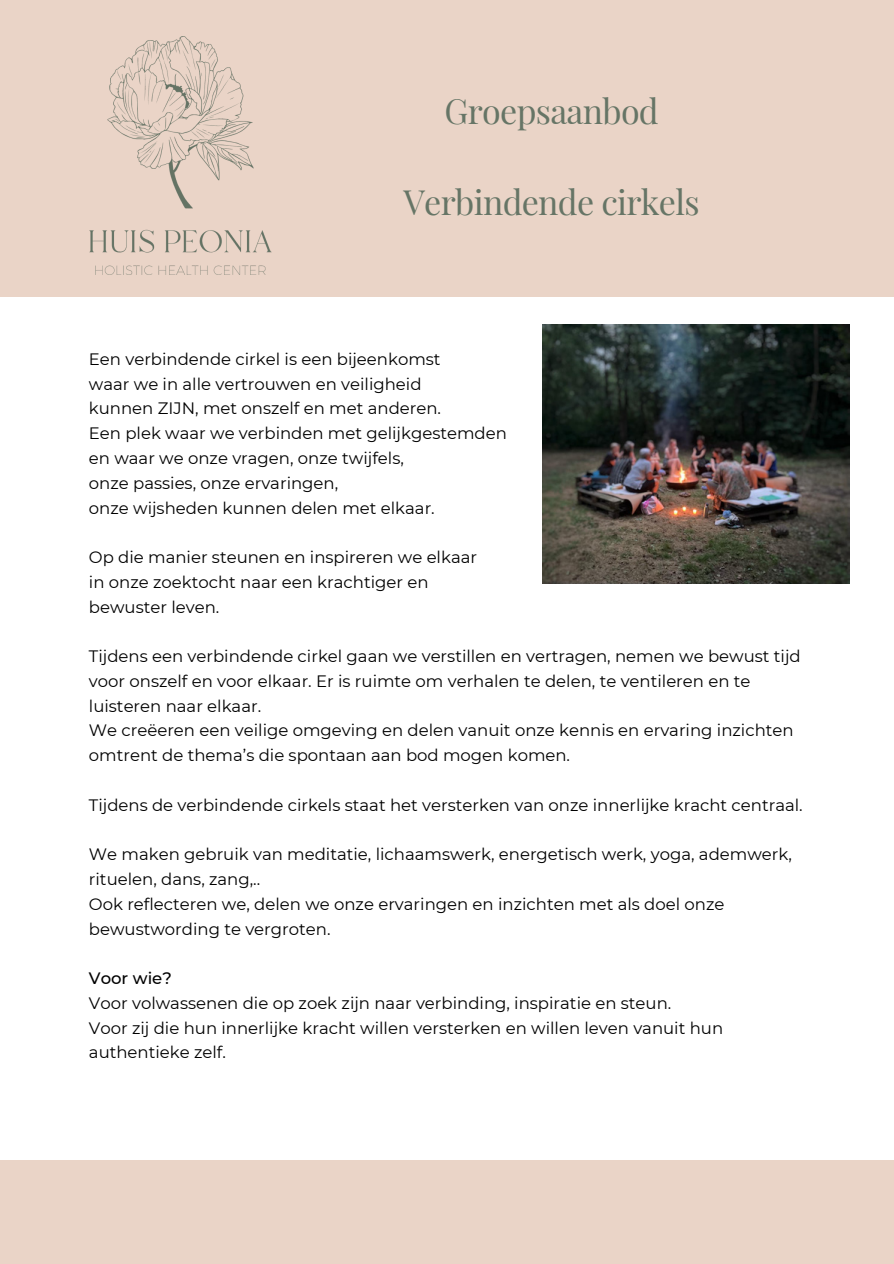
<style>
.page{position:relative;width:894px;height:1264px;background:#fff}
.page>*{position:absolute;margin:0;border:0;box-sizing:border-box;transform-origin:0 0}
.t1{font:34.05px "Playfair Display";letter-spacing:-.02em;color:#667566}
.t2{font:16.5px/24.8px "Montserrat";color:#000}
.t3{font:500 16.5px "Montserrat";color:#000}
</style>
<div class="page">
<div style="left:0;top:0;width:893px;height:296px;background:#ead4c7"></div>
<img style="left:89px;top:36px;width:183px;height:239px">
<div style="left:0;top:1159px;width:893px;height:104px;background:#ead4c7"></div>
<img style="left:542px;top:325px;width:307px;height:258px">
<p class="t1" style="left:444px;top:87px;width:216px">Groepsaanbod</p>
<p class="t1" style="left:403px;top:178px;width:298px">Verbindende cirkels</p>
<p class="t2" style="left:89px;top:347px;width:353px">Een verbindende cirkel is een bijeenkomst</p>
<p class="t2" style="left:89px;top:371px;width:334px">waar we in alle vertrouwen en veiligheid</p>
<p class="t2" style="left:89px;top:396px;width:353px">kunnen ZIJN, met onszelf en met anderen.</p>
<p class="t2" style="left:89px;top:421px;width:419px">Een plek waar we verbinden met gelijkgestemden</p>
<p class="t2" style="left:89px;top:446px;width:316px">en waar we onze vragen, onze twijfels,</p>
<p class="t2" style="left:89px;top:470px;width:251px">onze passies, onze ervaringen,</p>
<p class="t2" style="left:89px;top:495px;width:347px">onze wijsheden kunnen delen met elkaar.</p>
<p class="t2" style="left:89px;top:545px;width:389px">Op die manier steunen en inspireren we elkaar</p>
<p class="t2" style="left:89px;top:569px;width:341px">in onze zoektocht naar een krachtiger en</p>
<p class="t2" style="left:89px;top:594px;width:132px">bewuster leven.</p>
<p class="t2" style="left:89px;top:644px;width:713px">Tijdens een verbindende cirkel gaan we verstillen en vertragen, nemen we bewust tijd voor onszelf en voor elkaar. Er is ruimte om verhalen te delen, te ventileren en te luisteren naar elkaar.</p>
<p class="t2" style="left:89px;top:718px;width:706px">We creëeren een veilige omgeving en delen vanuit onze kennis en ervaring inzichten omtrent de thema’s die spontaan aan bod mogen komen.</p>
<p class="t2" style="left:89px;top:792px;width:715px">Tijdens de verbindende cirkels staat het versterken van onze innerlijke kracht centraal.</p>
<p class="t2" style="left:89px;top:842px;width:704px">We maken gebruik van meditatie, lichaamswerk, energetisch werk, yoga, ademwerk, rituelen, dans, zang,..</p>
<p class="t2" style="left:89px;top:891px;width:637px">Ook reflecteren we, delen we onze ervaringen en inzichten met als doel onze bewustwording te vergroten.</p>
<p class="t3" style="left:89px;top:968px;width:84px">Voor wie?</p>
<p class="t2" style="left:89px;top:990px;width:583px">Voor volwassenen die op zoek zijn naar verbinding, inspiratie en steun.</p>
<p class="t2" style="left:89px;top:1015px;width:635px">Voor zij die hun innerlijke kracht willen versterken en willen leven vanuit hun authentieke zelf.</p>
</div>
